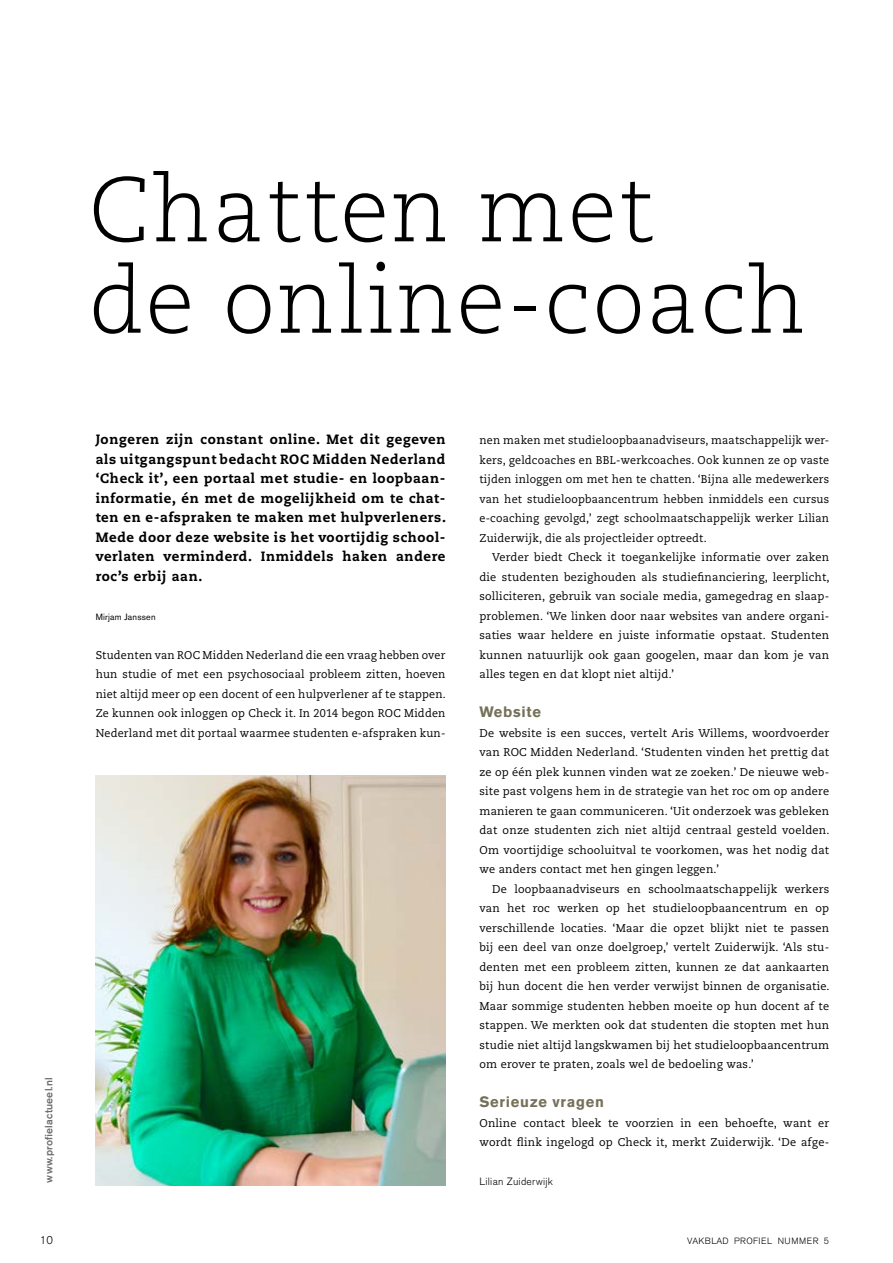
<style>
.page{position:relative;width:893px;height:1263px;background:#fff}
.page>*{position:absolute;margin:0;border:0;box-sizing:border-box;transform-origin:0 0}
.t1{font:300 91.35px/91.3px "Caecilia LT Std";letter-spacing:.025em;color:#000}
.t2{font:700 15px "Akzidenz Grotesk BE";letter-spacing:.05em;color:#757159}
.t3{font:800 13.5px/19.5px "Caecilia LT Std";letter-spacing:.05em;color:#000;text-align:justify}
.t4{font:11.25px/19.5px "Caecilia LT Std";letter-spacing:.02em;color:#000;text-align:justify}
.t5{font:11.25px/19.5px "Caecilia LT Std";letter-spacing:.02em;color:#000;text-align:justify;scale:.96 1}
.t6{font:300 11.25px "Akzidenz Grotesk BE";color:#000}
.t7{font:500 10.5px "Akzidenz Grotesk BE";letter-spacing:.02em;color:#706f6f}
.t8{font:300 10.5px "Akzidenz Grotesk BE";letter-spacing:.025em;color:#000}
.t9{font:300 9px "Akzidenz Grotesk BE";letter-spacing:.04em;color:#000}
.t10{font:9px "Akzidenz Grotesk BE";letter-spacing:.025em;color:#000}
</style>
<div class="page">
<img style="left:96px;top:776px;width:349px;height:409px">
<h1 class="t1" style="left:89px;top:166px;width:718px">Chatten met<br>de online-coach</h1>
<p class="t7" style="left:42px;top:1182px;width:107px;rotate:-90deg">www.profielactueel.nl</p>
<p class="t3" style="left:96px;top:430px;width:352px">Jongeren zijn constant online. Met dit gegeven als uitgangspunt bedacht ROC Midden Nederland ‘Check it’, een portaal met studie- en loopbaan&shy;informatie, én met de mogelijkheid om te chat&shy;ten en e-afspraken te maken met hulpverleners.<br>Mede door deze website is het voortijdig school&shy;verlaten verminderd. Inmiddels haken andere roc’s erbij aan.</p>
<p class="t10" style="left:96px;top:611px;width:62px">Mirjam Janssen</p>
<p class="t5" style="left:96px;top:645px;width:366px">Studenten van ROC Midden Nederland die een vraag hebben over hun studie of met een psychosociaal probleem zitten, hoeven niet altijd meer op een docent of een hulpverlener af te stappen.<br>Ze kunnen ook inloggen op Check it. In 2014 begon ROC Midden Nederland met dit portaal waarmee studenten e-afspraken kun-</p>
<p class="t5" style="left:479px;top:431px;width:366px">nen maken met studieloopbaanadviseurs, maatschappelijk wer&shy;kers, geldcoaches en BBL-werkcoaches. Ook kunnen ze op vaste tijden inloggen om met hen te chatten. ‘Bijna alle medewerkers van het studieloopbaancentrum hebben inmiddels een cursus e-coaching gevolgd,’ zegt schoolmaatschappelijk werker Lilian Zuiderwijk, die als projectleider optreedt.</p>
<p class="t4" style="left:479px;top:548px;width:352px;text-indent:13px">Verder biedt Check it toegankelijke informatie over zaken die studenten bezighouden als studiefinanciering, leerplicht, solliciteren, gebruik van sociale media, gamegedrag en slaap&shy;problemen. ‘We linken door naar websites van andere organi&shy;saties waar heldere en juiste informatie opstaat. Studenten kunnen natuurlijk ook gaan googelen, maar dan kom je van alles tegen en dat klopt niet altijd.’</p>
<h2 class="t2" style="left:479px;top:703px;width:63px">Website</h2>
<p class="t4" style="left:479px;top:723px;width:352px">De website is een succes, vertelt Aris Willems, woordvoerder van ROC Midden Nederland. ‘Studenten vinden het prettig dat ze op één plek kunnen vinden wat ze zoeken.’ De nieuwe web&shy;site past volgens hem in de strategie van het roc om op andere manieren te gaan communiceren. ‘Uit onderzoek was gebleken dat onze studenten zich niet altijd centraal gesteld voelden.<br>Om voortijdige schooluitval te voorkomen, was het nodig dat we anders contact met hen gingen leggen.’</p>
<p class="t4" style="left:479px;top:879px;width:352px;text-indent:13px">De loopbaanadviseurs en schoolmaatschappelijk werkers van het roc werken op het studieloopbaancentrum en op verschillende locaties. ‘Maar die opzet blijkt niet te passen bij een deel van onze doelgroep,’ vertelt Zuiderwijk. ‘Als stu&shy;denten met een probleem zitten, kunnen ze dat aankaarten bij hun docent die hen verder verwijst binnen de organisatie.<br>Maar sommige studenten hebben moeite op hun docent af te stappen. We merkten ook dat studenten die stopten met hun studie niet altijd langskwamen bij het studieloopbaancentrum om erover te praten, zoals wel de bedoeling was.’</p>
<h2 class="t2" style="left:479px;top:1093px;width:126px">Serieuze vragen</h2>
<p class="t4" style="left:479px;top:1113px;width:351px">Online contact bleek te voorzien in een behoefte, want er wordt flink ingelogd op Check it, merkt Zuiderwijk. ‘De afge-</p>
<p class="t8" style="left:479px;top:1175px;width:75px">Lilian Zuiderwijk</p>
<p class="t6" style="left:40px;top:1233px;width:15px">10</p>
<p class="t9" style="left:687px;top:1235px;width:143px">VAKBLAD PROFIEL NUMMER 5</p>
</div>
